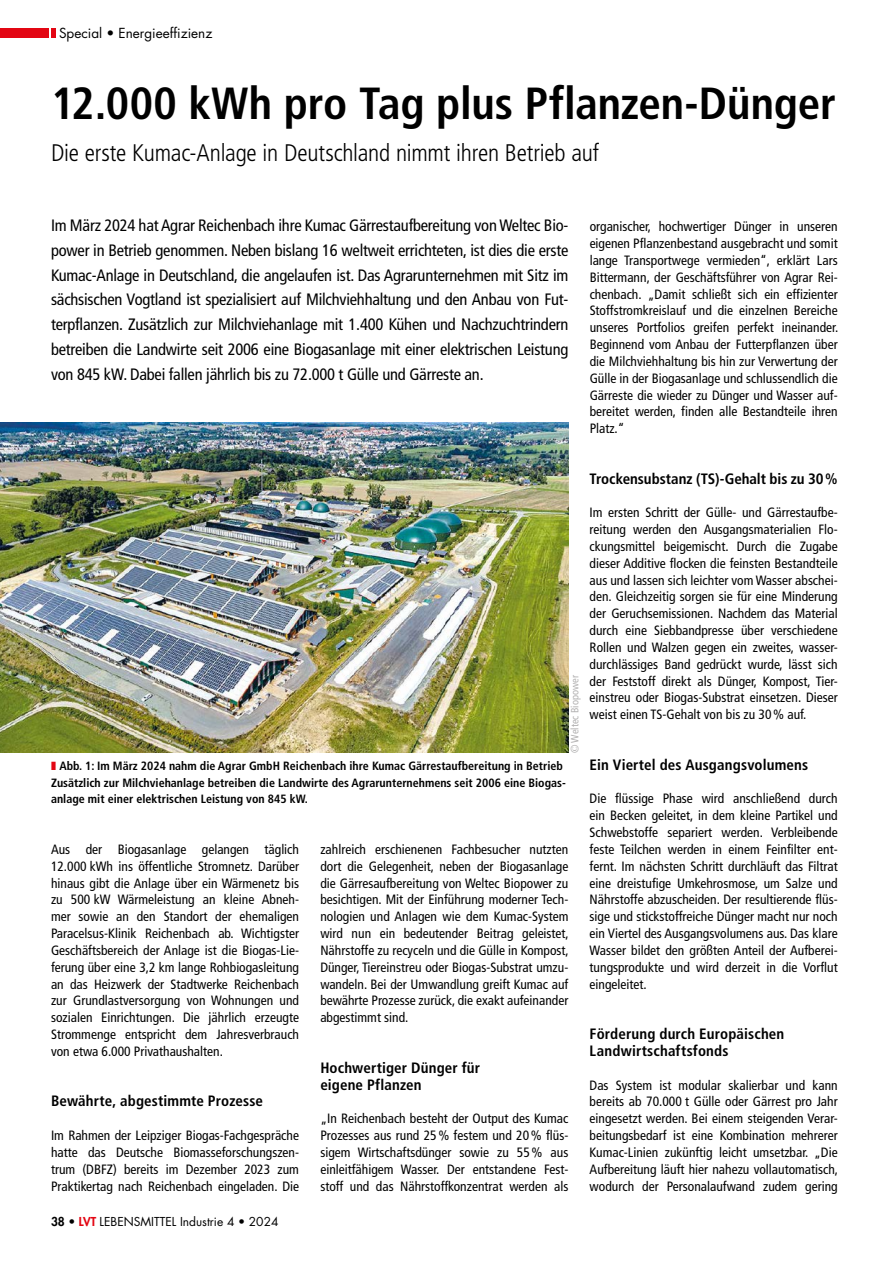
<style>
.page{position:relative;width:893px;height:1263px;background:#fff}
.page>*{position:absolute;margin:0;border:0;box-sizing:border-box;transform-origin:0 0}
.t1{font:700 condensed 45px "Frutiger LT Std";letter-spacing:-.005em;color:#000}
.t2{font:300 condensed 24px "Frutiger LT Std";letter-spacing:-.01em;color:#000}
.t3{font:condensed 16.5px/24.8px "Frutiger LT Std";letter-spacing:-.015em;color:#000;text-align:justify}
.t4{font:700 condensed 15px/16.8px "Frutiger LT Std";letter-spacing:.01em;color:#000}
.t5{font:condensed 13.5px/16.8px "Frutiger LT Std";color:#000;text-align:justify}
.t6{font:13.5px "Futura Std";color:#000}
.t7{font:700 condensed 12px/16.8px "Frutiger LT Std";color:#000}
.t8{font:12px "Futura Std";color:#000}
.t9{font:condensed 10.5px "Frutiger LT Std";color:#b3b2b2}
.s1{font-family:"Centennial LT Std";font-stretch:normal}
.s2{color:#e30613}
.s3{font-weight:800}
.s4{font-weight:800;color:#e30613}
</style>
<div class="page">
<img style="left:0;top:422px;width:568px;height:331px">
<hr style="left:51px;top:28px;width:4px;height:10px;background:#e30613">
<div style="left:0;top:28px;width:48px;height:10px;background:#e30613"></div>
<p class="t6" style="left:59px;top:24px;width:155px">Special • Energieeffizienz</p>
<h1 class="t1" style="left:51px;top:76px;width:786px">12.000 kWh pro Tag plus Pflanzen-Dünger</h1>
<h2 class="t2" style="left:51px;top:139px;width:549px">Die erste Kumac-Anlage in Deutschland nimmt ihren Betrieb auf</h2>
<p class="t3" style="left:51px;top:213px;width:519px">Im März 2024 hat Agrar Reichenbach ihre Kumac Gärrestaufbereitung von Weltec Bio&shy;power in Betrieb genommen. Neben bislang 16 weltweit errichteten, ist dies die erste Kumac-Anlage in Deutschland, die angelaufen ist. Das Agrarunternehmen mit Sitz im sächsischen Vogtland ist spezialisiert auf Milchviehhaltung und den Anbau von Fut&shy;terpflanzen. Zusätzlich zur Milchviehanlage mit 1.400 Kühen und Nachzuchtrindern betreiben die Landwirte seit 2006 eine Biogasanlage mit einer elektrischen Leistung von 845 kW. Dabei fallen jährlich bis zu 72.000 t Gülle und Gärreste an.</p>
<p class="t9" style="left:569px;top:753px;width:79px;rotate:-90deg"><span class="s1">©</span> Weltec Biopower</p>
<p class="t7" style="left:51px;top:757px;width:516px"><span class="s2">❚</span> Abb. 1: Im März 2024 nahm die Agrar GmbH Reichenbach ihre Kumac Gärrestaufbereitung in Betrieb<br>Zusätzlich zur Milchviehanlage betreiben die Landwirte des Agrarunternehmens seit 2006 eine Biogas&shy;anlage mit einer elektrischen Leistung von 845 kW.</p>
<p class="t5" style="left:51px;top:841px;width:250px">Aus der Biogasanlage gelangen täglich 12.000 kWh ins öffentliche Stromnetz. Darüber hinaus gibt die Anlage über ein Wärmenetz bis zu 500 kW Wärmeleistung an kleine Abneh&shy;mer sowie an den Standort der ehemaligen Paracelsus-Klinik Reichenbach ab. Wichtigster Geschäftsbereich der Anlage ist die Biogas-Lie&shy;ferung über eine 3,2 km lange Rohbiogasleitung an das Heizwerk der Stadtwerke Reichenbach zur Grundlastversorgung von Wohnungen und sozialen Einrichtungen. Die jährlich erzeugte Strommenge entspricht dem Jahresverbrauch von etwa 6.000 Privathaushalten.</p>
<p class="t4" style="left:51px;top:1093px;width:214px">Bewährte, abgestimmte Prozesse</p>
<p class="t5" style="left:51px;top:1127px;width:250px">Im Rahmen der Leipziger Biogas-Fachgespräche hatte das Deutsche Biomasseforschungszen&shy;trum (DBFZ) bereits im Dezember 2023 zum Praktikertag nach Reichenbach eingeladen. Die</p>
<p class="t8" style="left:51px;top:1214px;width:229px"><span class="s3">38 •</span> <span class="s4">LVT</span> LEBENSMITTEL Industrie 4 • 2024</p>
<p class="t5" style="left:320px;top:841px;width:250px">zahlreich erschienenen Fachbesucher nutzten dort die Gelegenheit, neben der Biogasanlage die Gärresaufbereitung von Weltec Biopower zu besichtigen. Mit der Einführung moderner Tech&shy;nologien und Anlagen wie dem Kumac-System wird nun ein bedeutender Beitrag geleistet, Nährstoffe zu recyceln und die Gülle in Kompost, Dünger, Tiereinstreu oder Biogas-Substrat umzu&shy;wandeln. Bei der Umwandlung greift Kumac auf bewährte Prozesse zurück, die exakt aufeinander abgestimmt sind.</p>
<p class="t4" style="left:320px;top:1059px;width:161px">Hochwertiger Dünger für eigene Pflanzen</p>
<p class="t5" style="left:320px;top:1110px;width:250px">„In Reichenbach besteht der Output des Kumac Prozesses aus rund 25% festem und 20% flüs&shy;sigem Wirtschaftsdünger sowie zu 55% aus einleitfähigem Wasser. Der entstandene Fest&shy;stoff und das Nährstoffkonzentrat werden als</p>
<p class="t5" style="left:590px;top:218px;width:250px">organischer, hochwertiger Dünger in unseren eigenen Pflanzenbestand ausgebracht und somit lange Transportwege vermieden“, erklärt Lars Bittermann, der Geschäftsführer von Agrar Rei&shy;chenbach. „Damit schließt sich ein effizienter Stoffstromkreislauf und die einzelnen Bereiche unseres Portfolios greifen perfekt ineinander.<br>Beginnend vom Anbau der Futterpflanzen über die Milchviehhaltung bis hin zur Verwertung der Gülle in der Biogasanlage und schlussendlich die Gärreste die wieder zu Dünger und Wasser auf&shy;bereitet werden, finden alle Bestandteile ihren Platz.“</p>
<p class="t4" style="left:590px;top:470px;width:250px">Trockensubstanz (TS)-Gehalt bis zu 30%</p>
<p class="t5" style="left:590px;top:504px;width:250px">Im ersten Schritt der Gülle- und Gärrestaufbe&shy;reitung werden den Ausgangsmaterialien Flo&shy;ckungsmittel beigemischt. Durch die Zugabe dieser Additive flocken die feinsten Bestandteile aus und lassen sich leichter vom Wasser abschei&shy;den. Gleichzeitig sorgen sie für eine Minderung der Geruchsemissionen. Nachdem das Material durch eine Siebbandpresse über verschiedene Rollen und Walzen gegen ein zweites, wasser&shy;durchlässiges Band gedrückt wurde, lässt sich der Feststoff direkt als Dünger, Kompost, Tier&shy;einstreu oder Biogas-Substrat einsetzen. Dieser weist einen TS-Gehalt von bis zu 30% auf.</p>
<p class="t4" style="left:590px;top:756px;width:220px">Ein Viertel des Ausgangsvolumens</p>
<p class="t5" style="left:590px;top:790px;width:250px">Die flüssige Phase wird anschließend durch ein Becken geleitet, in dem kleine Partikel und Schwebstoffe separiert werden. Verbleibende feste Teilchen werden in einem Feinfilter ent&shy;fernt. Im nächsten Schritt durchläuft das Filtrat eine dreistufige Umkehrosmose, um Salze und Nährstoffe abzuscheiden. Der resultierende flüs&shy;sige und stickstoffreiche Dünger macht nur noch ein Viertel des Ausgangsvolumens aus. Das klare Wasser bildet den größten Anteil der Aufberei&shy;tungsprodukte und wird derzeit in die Vorflut eingeleitet.</p>
<p class="t4" style="left:590px;top:1025px;width:196px">Förderung durch Europäischen<br>Landwirtschaftsfonds</p>
<p class="t5" style="left:590px;top:1076px;width:250px">Das System ist modular skalierbar und kann bereits ab 70.000 t Gülle oder Gärrest pro Jahr eingesetzt werden. Bei einem steigenden Verar&shy;beitungsbedarf ist eine Kombination mehrerer Kumac-Linien zukünftig leicht umsetzbar. „Die Aufbereitung läuft hier nahezu vollautomatisch, wodurch der Personalaufwand zudem gering</p>
</div>
